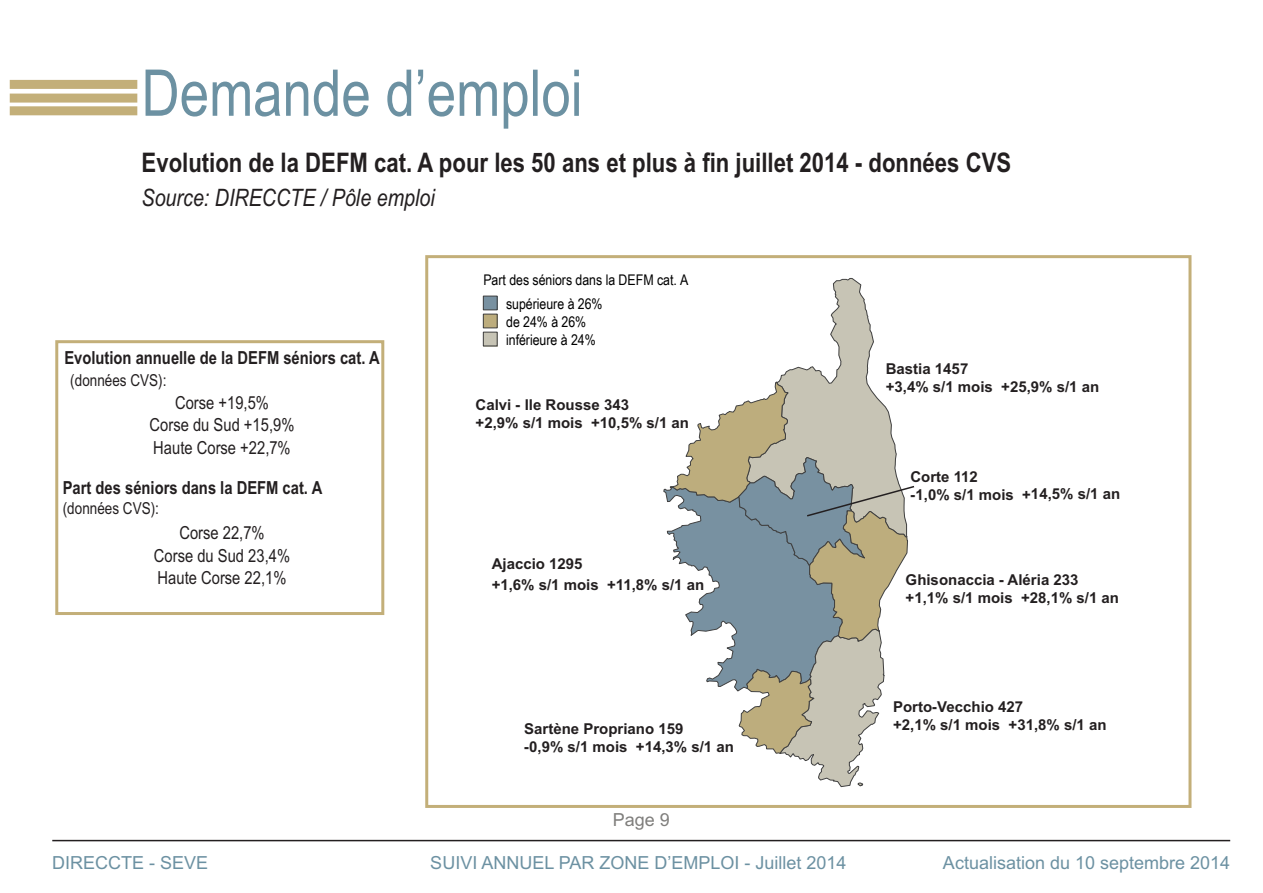
<style>
.page{position:relative;width:1263px;height:893px;background:#fff}
.page>*{position:absolute;margin:0;border:0;box-sizing:border-box;transform-origin:0 0}
.t1{font:64.5px "Arial Narrow";color:#6c91a2}
.t2{font:700 27px "Arial Narrow";color:#231f20}
.t3{font:italic 24px "Arial Narrow";color:#231f20}
.t4{font:18px/22.5px "Arial Narrow";color:#231f20;text-align:center}
.t5{font:18px "Arial";color:#6c91a2}
.t6{font:700 18px "Arial Narrow";color:#231f20}
.t7{font:18px "Arial";color:#7f7e7c}
.t8{font:16.5px "Arial Narrow";color:#231f20}
.t9{font:700 15px/18px "Arial";color:#231f20}
.t10{font:14.7px/24.3px "Arial Narrow";letter-spacing:-.005em;color:#000}
</style>
<div class="page">
<div style="left:425px;top:255px;width:766px;height:553px;border:3px solid #c3af79"></div>
<div style="left:10px;top:80px;width:127px;height:9px;background:#c3af79"></div>
<div style="left:10px;top:106px;width:127px;height:9px;background:#c3af79"></div>
<div style="left:10px;top:94px;width:127px;height:9px;background:#c3af79"></div>
<hr style="left:52px;top:840px;width:1178px;height:1px;background:#231f20">
<svg style="left:482px;top:278px;width:433px;height:509px"></svg>
<div style="left:55px;top:340px;width:329px;height:275px;border:3px solid #c3af79"></div>
<h1 class="t1" style="left:142px;top:56px;width:442px">Demande d’emploi</h1>
<h2 class="t2" style="left:142px;top:146px;width:871px">Evolution de la DEFM cat. A pour les 50 ans et plus à fin juillet 2014 - données CVS</h2>
<h3 class="t3" style="left:142px;top:184px;width:295px">Source: DIRECCTE / Pôle emploi</h3>
<p class="t6" style="left:64px;top:347px;width:317px">Evolution annuelle de la DEFM séniors cat. A</p>
<p class="t8" style="left:70px;top:370px;width:98px">(données CVS):</p>
<p class="t4" style="left:150px;top:391px;width:146px">Corse +19,5%<br>Corse du Sud +15,9%<br>Haute Corse +22,7%</p>
<p class="t6" style="left:63px;top:478px;width:261px">Part des séniors dans la DEFM cat. A</p>
<p class="t8" style="left:63px;top:498px;width:98px">(données CVS):</p>
<p class="t4" style="left:154px;top:522px;width:138px">Corse 22,7%<br>Corse du Sud 23,4%<br>Haute Corse 22,1%</p>
<p class="t10" style="left:506px;top:267px;width:184px;text-indent:-23px">Part des séniors dans la DEFM cat. A supérieure à 26%</p>
<p class="t10" style="left:506px;top:313px;width:91px;line-height:18px">de 24% à 26% inférieure à 24%</p>
<p class="t9" style="left:476px;top:395px;width:215px">Calvi - Ile Rousse 343<br>+2,9% s/1 mois +10,5% s/1 an</p>
<p class="t9" style="left:492px;top:554px;width:214px;line-height:20.2px">Ajaccio 1295<br>+1,6% s/1 mois +11,8% s/1 an</p>
<p class="t9" style="left:524px;top:720px;width:211px">Sartène Propriano 159<br>-0,9% s/1 mois +14,3% s/1 an</p>
<p class="t7" style="left:613px;top:809px;width:59px">Page 9</p>
<p class="t9" style="left:886px;top:360px;width:215px">Bastia 1457<br>+3,4% s/1 mois +25,9% s/1 an</p>
<p class="t9" style="left:910px;top:468px;width:211px;line-height:17.5px">Corte 112<br>-1,0% s/1 mois +14,5% s/1 an</p>
<p class="t9" style="left:906px;top:571px;width:215px">Ghisonaccia - Aléria 233 +1,1% s/1 mois +28,1% s/1 an</p>
<p class="t9" style="left:893px;top:698px;width:215px">Porto-Vecchio 427<br>+2,1% s/1 mois +31,8% s/1 an</p>
<p class="t5" style="left:52px;top:853px;width:158px">DIRECCTE - SEVE</p>
<p class="t5" style="left:430px;top:853px;width:418px">SUIVI ANNUEL PAR ZONE D’EMPLOI - Juillet 2014</p>
<p class="t5" style="left:943px;top:853px;width:289px">Actualisation du 10 septembre 2014</p>
</div>
